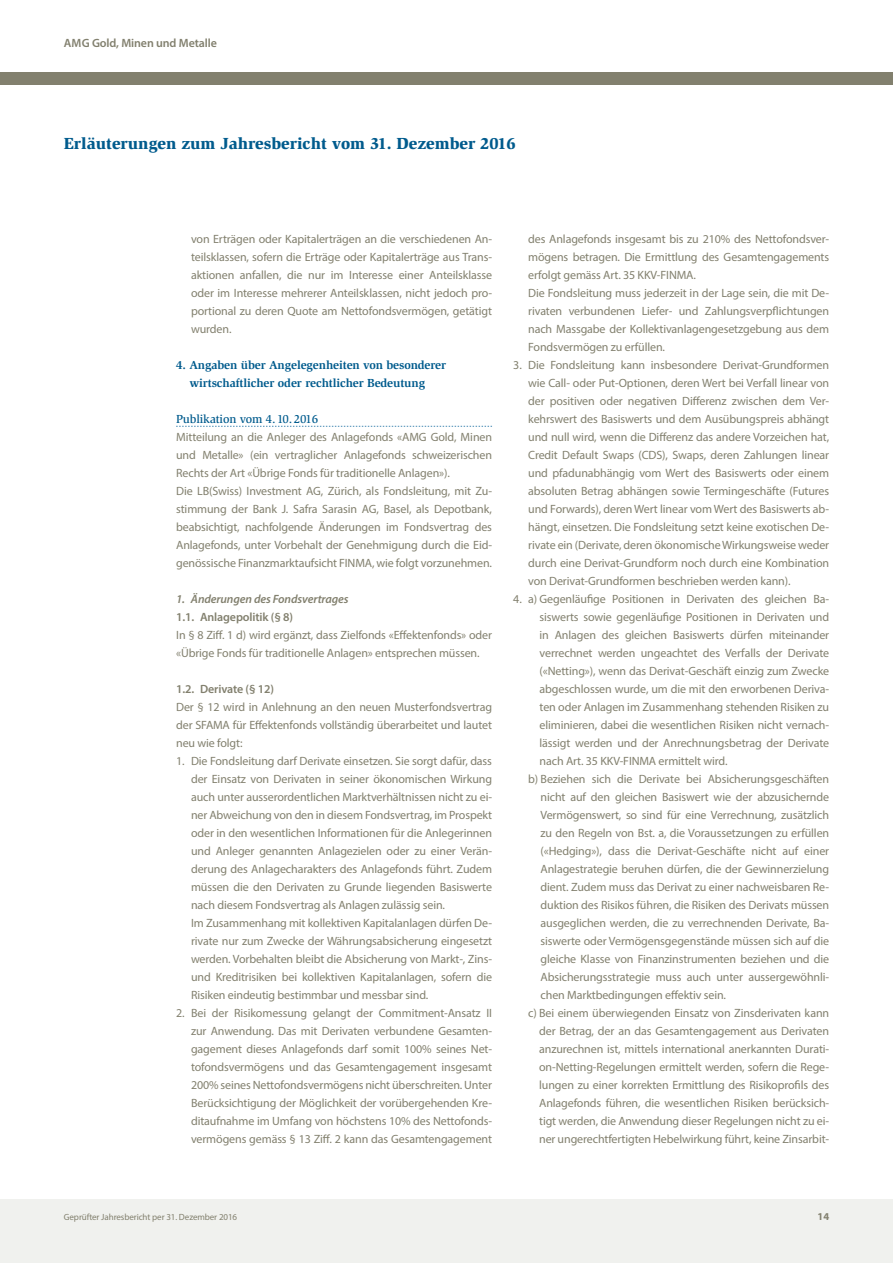
<style>
.page{position:relative;width:893px;height:1263px;background:#fff}
.page>*{position:absolute;margin:0;border:0;box-sizing:border-box;transform-origin:0 0}
.t1{font:900 16.5px "Slimbach";color:#005b8d}
.t2{font:12px/18px "Myriad Pro";letter-spacing:-.01em;color:#82806e;text-align:justify}
.t3{font:700 12px/18px "Slimbach";letter-spacing:-.01em;color:#005b8d}
.t4{font:600 12px "Myriad Pro";letter-spacing:-.01em;color:#82806e}
.t5{font:italic 600 12px "Myriad Pro";letter-spacing:-.01em;color:#82806e}
.t6{font:500 12px "Slimbach";letter-spacing:-.01em;color:#005b8d}
.t7{font:700 10.5px "Myriad Pro";color:#82806e}
.t8{font:9px "Myriad Pro";letter-spacing:-.01em;color:#82806e}
</style>
<div class="page">
<div style="left:0;top:1199px;width:893px;height:64px;background:#f0f1ee"></div>
<div style="left:0;top:72px;width:893px;height:13px;background:#82806e"></div>
<svg style="left:176px;top:426px;width:316px;height:1px"></svg>
<p class="t4" style="left:64px;top:36px;width:155px">AMG Gold, Minen und Metalle</p>
<h1 class="t1" style="left:64px;top:133px;width:453px">Erläuterungen zum Jahresbericht vom 31. Dezember 2016</h1>
<p class="t2" style="left:191px;top:230px;width:303px">von Erträgen oder Kapitalerträgen an die verschiedenen An&shy;teilsklassen, sofern die Erträge oder Kapitalerträge aus Trans&shy;aktionen anfallen, die nur im Interesse einer Anteilsklasse oder im Interesse mehrerer Anteilsklassen, nicht jedoch pro&shy;portional zu deren Quote am Nettofondsvermögen, getätigt wurden.</p>
<p class="t3" style="left:189px;top:356px;width:258px;text-indent:-13px">4. Angaben über Angelegenheiten von besonderer wirtschaftlicher oder rechtlicher Bedeutung</p>
<p class="t6" style="left:176px;top:412px;width:144px">Publikation vom 4.10.2016</p>
<p class="t2" style="left:176px;top:428px;width:317px;text-align:left">Mitteilung an die Anleger des Anlagefonds «AMG Gold, Minen und Metalle» (ein vertraglicher Anlagefonds schweizerischen Rechts der Art «Übrige Fonds für traditionelle Anlagen»).<br>Die LB(Swiss) Investment AG, Zürich, als Fondsleitung, mit Zu&shy;stimmung der Bank J. Safra Sarasin AG, Basel, als Depotbank, beabsichtigt, nachfolgende Änderungen im Fondsvertrag des Anlagefonds, unter Vorbehalt der Genehmigung durch die Eid&shy;genössische Finanzmarktaufsicht FINMA, wie folgt vorzunehmen.</p>
<p class="t5" style="left:176px;top:591px;width:174px">1. Änderungen des Fondsvertrages</p>
<p class="t4" style="left:176px;top:609px;width:118px">1.1. Anlagepolitik (§ 8)</p>
<p class="t2" style="left:176px;top:626px;width:317px">In § 8 Ziff. 1 d) wird ergänzt, dass Zielfonds «Effektenfonds» oder «Übrige Fonds für traditionelle Anlagen» entsprechen müssen.</p>
<p class="t4" style="left:176px;top:681px;width:99px">1.2. Derivate (§ 12)</p>
<p class="t2" style="left:176px;top:698px;width:317px">Der § 12 wird in Anlehnung an den neuen Musterfondsvertrag der SFAMA für Effektenfonds vollständig überarbeitet und lautet neu wie folgt:</p>
<p class="t2" style="left:191px;top:752px;width:303px;text-align:left;text-indent:-15px">1. Die Fondsleitung darf Derivate einsetzen. Sie sorgt dafür, dass der Einsatz von Derivaten in seiner ökonomischen Wirkung auch unter ausserordentlichen Marktverhältnissen nicht zu ei&shy;ner Abweichung von den in diesem Fondsvertrag, im Prospekt oder in den wesentlichen Informationen für die Anlegerinnen und Anleger genannten Anlagezielen oder zu einer Verän&shy;derung des Anlagecharakters des Anlagefonds führt. Zudem müssen die den Derivaten zu Grunde liegenden Basiswerte nach diesem Fondsvertrag als Anlagen zulässig sein.<br>Im Zusammenhang mit kollektiven Kapitalanlagen dürfen De&shy;rivate nur zum Zwecke der Währungsabsicherung eingesetzt werden. Vorbehalten bleibt die Absicherung von Markt-, Zins&shy;und Kreditrisiken bei kollektiven Kapitalanlagen, sofern die Risiken eindeutig bestimmbar und messbar sind.</p>
<p class="t2" style="left:191px;top:1004px;width:302px;text-indent:-15px">2. Bei der Risikomessung gelangt der Commitment-Ansatz II zur Anwendung. Das mit Derivaten verbundene Gesamten&shy;gagement dieses Anlagefonds darf somit 100% seines Net&shy;tofondsvermögens und das Gesamtengagement insgesamt 200% seines Nettofondsvermögens nicht überschreiten. Unter Berücksichtigung der Möglichkeit der vorübergehenden Kre&shy;ditaufnahme im Umfang von höchstens 10% des Nettofonds&shy;vermögens gemäss § 13 Ziff. 2 kann das Gesamtengagement</p>
<p class="t2" style="left:528px;top:230px;width:302px;text-align:left">des Anlagefonds insgesamt bis zu 210% des Nettofondsver&shy;mögens betragen. Die Ermittlung des Gesamtengagements erfolgt gemäss Art. 35 KKV-FINMA.<br>Die Fondsleitung muss jederzeit in der Lage sein, die mit De&shy;rivaten verbundenen Liefer- und Zahlungsverpflichtungen nach Massgabe der Kollektivanlagengesetzgebung aus dem Fondsvermögen zu erfüllen.</p>
<p class="t2" style="left:528px;top:356px;width:302px;text-indent:-15px">3. Die Fondsleitung kann insbesondere Derivat-Grundformen wie Call- oder Put-Optionen, deren Wert bei Verfall linear von der positiven oder negativen Differenz zwischen dem Ver&shy;kehrswert des Basiswerts und dem Ausübungspreis abhängt und null wird, wenn die Differenz das andere Vorzeichen hat, Credit Default Swaps (CDS), Swaps, deren Zahlungen linear und pfadunabhängig vom Wert des Basiswerts oder einem absoluten Betrag abhängen sowie Termingeschäfte (Futures und Forwards), deren Wert linear vom Wert des Basiswerts ab&shy;hängt, einsetzen. Die Fondsleitung setzt keine exotischen De&shy;rivate ein (Derivate, deren ökonomische Wirkungsweise weder durch eine Derivat-Grundform noch durch eine Kombination von Derivat-Grundformen beschrieben werden kann).</p>
<p class="t2" style="left:513px;top:590px;width:317px">4. a) Gegenläufige Positionen in Derivaten des gleichen Ba-</p>
<p class="t2" style="left:540px;top:608px;width:291px">siswerts sowie gegenläufige Positionen in Derivaten und</p>
<p class="t2" style="left:540px;top:626px;width:291px">in Anlagen des gleichen Basiswerts dürfen miteinander</p>
<p class="t2" style="left:540px;top:644px;width:291px">verrechnet werden ungeachtet des Verfalls der Derivate</p>
<p class="t2" style="left:540px;top:662px;width:291px">(«Netting»), wenn das Derivat-Geschäft einzig zum Zwecke</p>
<p class="t2" style="left:540px;top:680px;width:291px">abgeschlossen wurde, um die mit den erworbenen Deriva-</p>
<p class="t2" style="left:540px;top:698px;width:291px">ten oder Anlagen im Zusammenhang stehenden Risiken zu</p>
<p class="t2" style="left:540px;top:716px;width:291px">eliminieren, dabei die wesentlichen Risiken nicht vernach-</p>
<p class="t2" style="left:540px;top:734px;width:291px">lässigt werden und der Anrechnungsbetrag der Derivate</p>
<p class="t2" style="left:540px;top:752px;width:189px">nach Art. 35 KKV-FINMA ermittelt wird.</p>
<p class="t2" style="left:528px;top:770px;width:302px">b) Beziehen sich die Derivate bei Absicherungsgeschäften</p>
<p class="t2" style="left:541px;top:788px;width:290px">nicht auf den gleichen Basiswert wie der abzusichernde</p>
<p class="t2" style="left:541px;top:806px;width:290px">Vermögenswert, so sind für eine Verrechnung, zusätzlich</p>
<p class="t2" style="left:541px;top:824px;width:290px">zu den Regeln von Bst. a, die Voraussetzungen zu erfüllen</p>
<p class="t2" style="left:541px;top:842px;width:290px">(«Hedging»), dass die Derivat-Geschäfte nicht auf einer</p>
<p class="t2" style="left:541px;top:860px;width:290px">Anlagestrategie beruhen dürfen, die der Gewinnerzielung</p>
<p class="t2" style="left:541px;top:878px;width:290px">dient. Zudem muss das Derivat zu einer nachweisbaren Re-</p>
<p class="t2" style="left:541px;top:896px;width:290px">duktion des Risikos führen, die Risiken des Derivats müssen</p>
<p class="t2" style="left:541px;top:914px;width:290px">ausgeglichen werden, die zu verrechnenden Derivate, Ba-</p>
<p class="t2" style="left:541px;top:932px;width:290px">siswerte oder Vermögensgegenstände müssen sich auf die</p>
<p class="t2" style="left:541px;top:950px;width:290px">gleiche Klasse von Finanzinstrumenten beziehen und die</p>
<p class="t2" style="left:541px;top:968px;width:290px">Absicherungsstrategie muss auch unter aussergewöhnli-</p>
<p class="t2" style="left:541px;top:986px;width:187px">chen Marktbedingungen effektiv sein.</p>
<p class="t2" style="left:528px;top:1004px;width:302px">c) Bei einem überwiegenden Einsatz von Zinsderivaten kann</p>
<p class="t2" style="left:539px;top:1022px;width:291px">der Betrag, der an das Gesamtengagement aus Derivaten</p>
<p class="t2" style="left:539px;top:1040px;width:292px">anzurechnen ist, mittels international anerkannten Durati-</p>
<p class="t2" style="left:539px;top:1058px;width:292px">on-Netting-Regelungen ermittelt werden, sofern die Rege-</p>
<p class="t2" style="left:539px;top:1076px;width:292px">lungen zu einer korrekten Ermittlung des Risikoprofils des</p>
<p class="t2" style="left:539px;top:1094px;width:292px">Anlagefonds führen, die wesentlichen Risiken berücksich-</p>
<p class="t2" style="left:539px;top:1112px;width:292px">tigt werden, die Anwendung dieser Regelungen nicht zu ei-</p>
<p class="t2" style="left:539px;top:1130px;width:292px">ner ungerechtfertigten Hebelwirkung führt, keine Zinsarbit-</p>
<p class="t8" style="left:64px;top:1212px;width:175px">Geprüfter Jahresbericht per 31. Dezember 2016</p>
<p class="t7" style="left:818px;top:1210px;width:13px">14</p>
</div>
